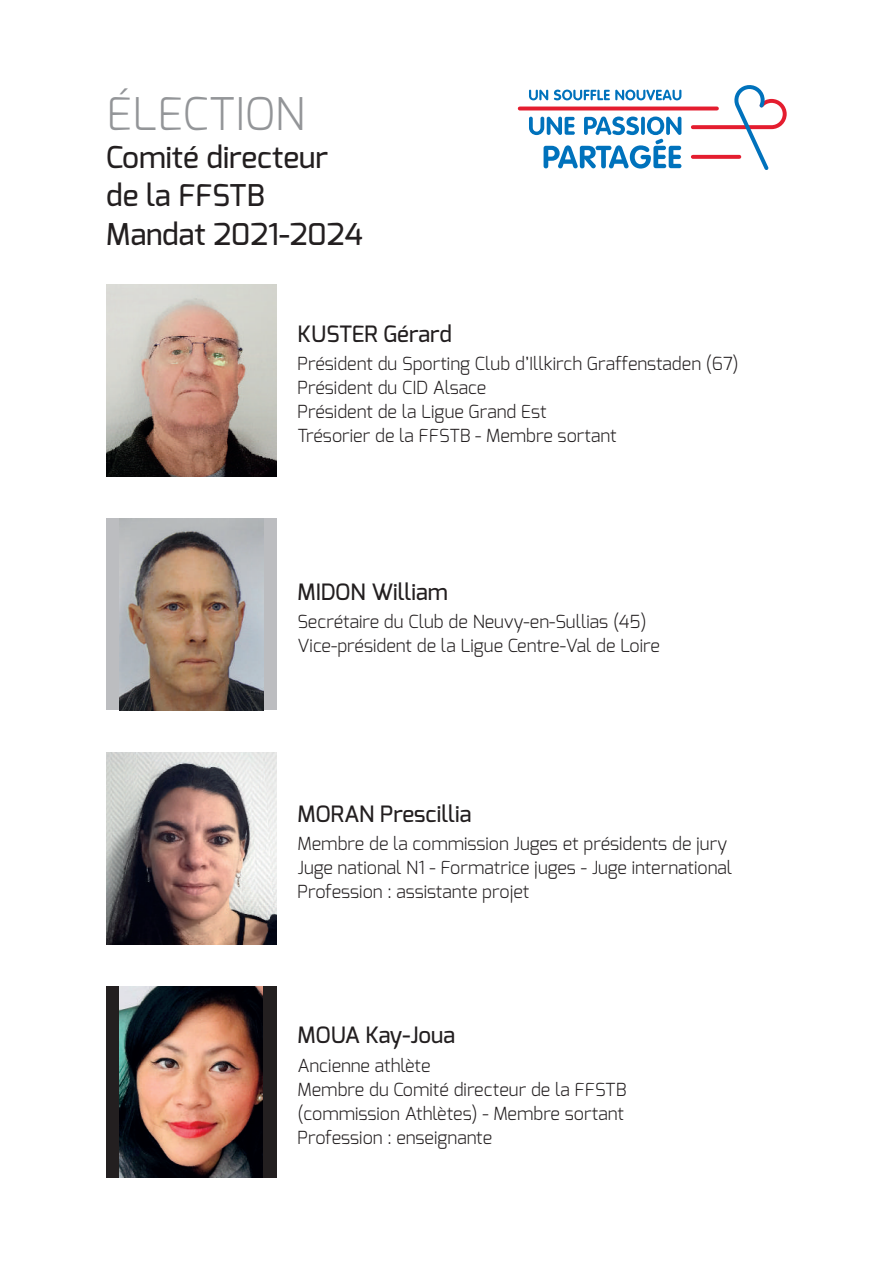
<style>
.page{position:relative;width:893px;height:1263px;background:#fff}
.page>*{position:absolute;margin:0;border:0;box-sizing:border-box;transform-origin:0 0}
.t1{font:300 45px "Exo";color:#939598}
.t2{font:500 30px "Exo";color:#231f20}
.t3{font:500 22.5px "Exo";color:#231f20}
.t4{font:300 18px "Exo";color:#231f20}
</style>
<div class="page">
<svg style="left:689px;top:85px;width:98px;height:85px"></svg>
<svg style="left:529px;top:90px;width:19px;height:10px"></svg>
<svg style="left:554px;top:90px;width:127px;height:10px"></svg>
<hr style="left:520px;top:107px;width:197px;height:3px;background:#e41d2f">
<svg style="left:529px;top:117px;width:152px;height:52px"></svg>
<svg style="left:693px;top:155px;width:46px;height:4px"></svg>
<div style="left:106px;top:519px;width:170px;height:191px;background:#bcbdc0"></div>
<div style="left:106px;top:986px;width:170px;height:192px;background:#231f20"></div>
<img style="left:119px;top:986px;width:143px;height:192px">
<img style="left:119px;top:519px;width:145px;height:191px">
<img style="left:106px;top:285px;width:170px;height:191px">
<img style="left:106px;top:753px;width:170px;height:191px">
<p class="t1" style="left:106px;top:85px;width:200px">ÉLECTION</p>
<p class="t2" style="left:106px;top:138px;width:223px">Comité directeur</p>
<p class="t2" style="left:106px;top:176px;width:160px">de la FFSTB</p>
<p class="t2" style="left:106px;top:214px;width:258px">Mandat 2021-2024</p>
<p class="t3" style="left:298px;top:319px;width:156px">KUSTER Gérard</p>
<p class="t4" style="left:298px;top:352px;width:443px">Président du Sporting Club d’Illkirch Graffenstaden (67)</p>
<p class="t4" style="left:298px;top:376px;width:190px">Président du CID Alsace</p>
<p class="t4" style="left:298px;top:400px;width:250px">Président de la Ligue Grand Est</p>
<p class="t4" style="left:298px;top:424px;width:321px">Trésorier de la FFSTB - Membre sortant</p>
<p class="t3" style="left:298px;top:577px;width:152px">MIDON William</p>
<p class="t4" style="left:298px;top:610px;width:350px">Secrétaire du Club de Neuvy-en-Sullias (45)</p>
<p class="t4" style="left:298px;top:634px;width:364px">Vice-président de la Ligue Centre-Val de Loire</p>
<p class="t3" style="left:298px;top:799px;width:175px">MORAN Prescillia</p>
<p class="t4" style="left:298px;top:832px;width:431px">Membre de la commission Juges et présidents de jury</p>
<p class="t4" style="left:298px;top:856px;width:436px">Juge national N1 - Formatrice juges - Juge international</p>
<p class="t4" style="left:298px;top:880px;width:233px">Profession : assistante projet</p>
<p class="t3" style="left:298px;top:1021px;width:159px">MOUA Kay-Joua</p>
<p class="t4" style="left:298px;top:1053px;width:135px">Ancienne athlète</p>
<p class="t4" style="left:298px;top:1077px;width:330px">Membre du Comité directeur de la FFSTB</p>
<p class="t4" style="left:298px;top:1101px;width:328px">(commission Athlètes) - Membre sortant</p>
<p class="t4" style="left:298px;top:1125px;width:196px">Profession : enseignante</p>
</div>
